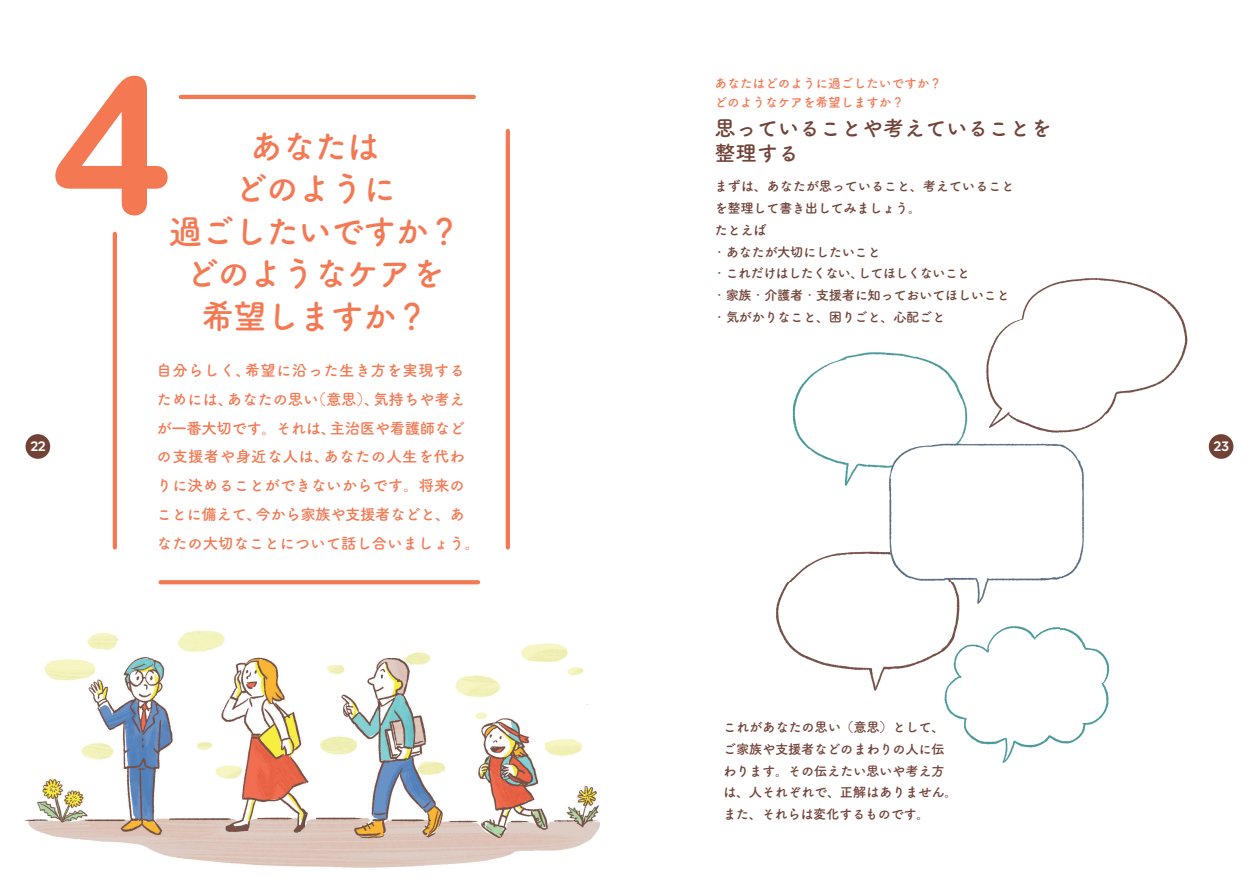
<style>
.page{position:relative;width:1259px;height:893px;background:#fff}
.page>*{position:absolute;margin:0;border:0;box-sizing:border-box;transform-origin:0 0}
.t1{font:600 212.55px "Volte Rounded";color:#f47953}
.t2{font:34.05px/42.5px "Tsuku A Rd Gothic Std B";letter-spacing:-.05em;color:#f47953;text-align:center}
.t3{font:21.3px/25.5px "Tsuku A Rd Gothic Std B";letter-spacing:-.01em;color:#724237}
.t4{font:15.45px/28.7px "Tsuku A Rd Gothic Std B";letter-spacing:-.005em;color:#f47953}
.t5{font:600 14.85px "Volte Rounded";color:#fff}
.t6{font:13.35px/21.8px "Tsuku A Rd Gothic Std B";letter-spacing:-.03em;color:#724237}
.t7{font:12.75px/19.2px "Tsuku A Rd Gothic Std B";letter-spacing:-.01em;color:#f47953}
.s1{font-family:"Tsuku A Rd Gothic Std L"}
</style>
<div class="page">
<img style="left:24px;top:630px;width:582px;height:238px">
<img style="left:775px;top:278px;width:413px;height:485px">
<div style="left:26px;top:434px;width:24px;height:25px;background:#724237;border-radius:50%"></div>
<div style="left:1208px;top:434px;width:25px;height:25px;background:#724237;border-radius:50%"></div>
<hr style="left:181px;top:95px;width:293px;height:4px;background:#f47953">
<hr style="left:506px;top:131px;width:4px;height:416px;background:#f47953">
<hr style="left:113px;top:234px;width:4px;height:313px;background:#f47953">
<svg style="left:161px;top:580px;width:317px;height:4px"></svg>
<h1 class="t1" style="left:51px;top:20px;width:121px">4</h1>
<p class="t7" style="left:714px;top:73px;width:229px">あなたはどのように過ごしたいですか？どのようなケアを希望しますか？</p>
<h3 class="t3" style="left:714px;top:114px;width:338px">思っていることや考えていることを整理する</h3>
<h2 class="t2" style="left:168px;top:123px;width:294px">あなたは<br>どのように<br>過ごしたいですか？どのようなケアを希望しますか？</h2>
<p class="t4" style="left:157px;top:355px;width:325px">自分らしく、希望に沿った生き方を実現するためには、あなたの思い（意思）、気持ちや考えが一番大切です。それは、主治医や看護師などの支援者や身近な人は、あなたの人生を代わりに決めることができないからです。将来のことに備えて、今から家族や支援者などと、あなたの大切なことについて話し合いましょう。</p>
<p class="t6" style="left:713px;top:174px;width:303px">まずは、あなたが思っていること、考えていることを整理して書き出してみましょう。<br>たとえば<br><span class="s1">・</span>あなたが大切にしたいこと<br><span class="s1">・</span>これだけはしたくない、してほしくないこと<br><span class="s1">・</span>家族<span class="s1">・</span>介護者<span class="s1">・</span>支援者に知っておいてほしいこと<span class="s1">・</span>気がかりなこと、困りごと、心配ごと</p>
<p class="t5" style="left:31px;top:438px;width:17px">22</p>
<p class="t5" style="left:1214px;top:438px;width:17px">23</p>
<p class="t6" style="left:723px;top:715px;width:236px">これがあなたの思い（意思）として、ご家族や支援者などのまわりの人に伝わります。その伝えたい思いや考え方は、人それぞれで、正解はありません。また、それらは変化するものです。</p>
</div>
